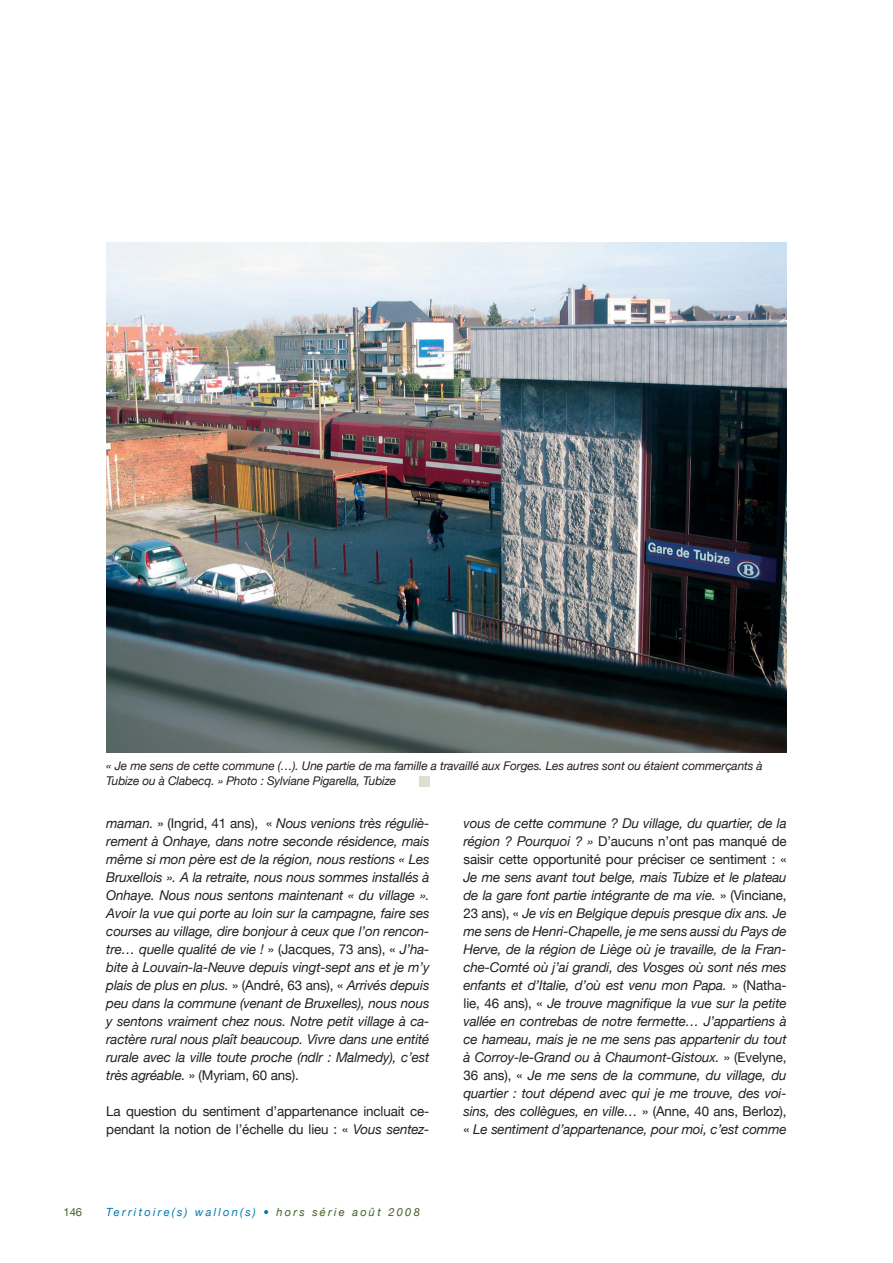
<style>
.page{position:relative;width:893px;height:1263px;background:#fff}
.page>*{position:absolute;margin:0;border:0;box-sizing:border-box;transform-origin:0 0}
.NEW_-_texte{font:italic 13.5px/18px "Helvetica Neue LT";letter-spacing:-.01em;color:#231f20;text-align:justify}
.NEW_-_texte-2{font:13.5px/18px "Helvetica Neue LT";letter-spacing:-.01em;color:#231f20}
.légendes{font:italic 12px/15px "Helvetica Neue LT";letter-spacing:-.01em;color:#231f20}
.t1{font:italic 11.25px "Helvetica Neue LT";letter-spacing:.2em;color:#0078ae}
.t2{font:11.25px "Helvetica Neue LT";color:#406124}
.s1{font-style:normal}
.s2{font-style:italic}
.s3{color:#406124}
</style>
<div class="page">
<img style="left:106px;top:242px;width:681px;height:510px">
<div style="left:419px;top:776px;width:10px;height:11px;background:#dce0d1"></div>
<p class="légendes" style="left:106px;top:758px;width:658px">« Je me sens de cette commune (…). Une partie de ma famille a travaillé aux Forges. Les autres sont ou étaient commerçants à<br>Tubize ou à Clabecq. » Photo : Sylviane Pigarella, Tubize</p>
<p class="NEW_-_texte" style="left:106px;top:814px;width:325px">maman. <span class="s1">» (Ingrid, 41 ans), «</span> Nous venions très réguliè&shy;rement à Onhaye, dans notre seconde résidence, mais même si mon père est de la région, nous restions « Les Bruxellois ». A la retraite, nous nous sommes installés à Onhaye. Nous nous sentons maintenant « du village ».<br>Avoir la vue qui porte au loin sur la campagne, faire ses courses au village, dire bonjour à ceux que l’on rencon&shy;tre… quelle qualité de vie ! <span class="s1">» (Jacques, 73 ans), «</span> J’ha&shy;bite à Louvain-la-Neuve depuis vingt-sept ans et je m’y plais de plus en plus. <span class="s1">» (André, 63 ans), «</span> Arrivés depuis peu dans la commune (venant de Bruxelles), nous nous y sentons vraiment chez nous. Notre petit village à ca&shy;ractère rural nous plaît beaucoup. Vivre dans une entité rurale avec la ville toute proche (ndlr : Malmedy), c’est très agréable. <span class="s1">» (Myriam, 60 ans).</span></p>
<p class="NEW_-_texte-2" style="left:106px;top:1102px;width:325px">La question du sentiment d’appartenance incluait ce&shy;pendant la notion de l’échelle du lieu : « <span class="s2">Vous sentez-</span></p>
<p class="NEW_-_texte" style="left:463px;top:814px;width:325px">vous de cette commune ? Du village, du quartier, de la région ? Pourquoi ? » <span class="s1">D’aucuns n’ont pas manqué de saisir cette opportunité pour préciser ce sentiment : « </span>Je me sens avant tout belge, mais Tubize et le plateau de la gare font partie intégrante de ma vie. <span class="s1">» (Vinciane, 23 ans), «</span> Je vis en Belgique depuis presque dix ans. Je me sens de Henri-Chapelle, je me sens aussi du Pays de Herve, de la région de Liège où je travaille, de la Fran&shy;che-Comté où j’ai grandi, des Vosges où sont nés mes enfants et d’Italie, d’où est venu mon Papa. <span class="s1">» (Natha&shy;lie, 46 ans), «</span> Je trouve magnifique la vue sur la petite vallée en contrebas de notre fermette… J’appartiens à ce hameau, mais je ne me sens pas appartenir du tout à Corroy-le-Grand ou à Chaumont-Gistoux. <span class="s1">» (Evelyne, 36 ans), «</span> Je me sens de la commune, du village, du quartier : tout dépend avec qui je me trouve, des voi&shy;sins, des collègues, en ville… <span class="s1">» (Anne, 40 ans, Berloz), «</span> Le sentiment d’appartenance, pour moi, c’est comme</p>
<p class="t2" style="left:63px;top:1205px;width:20px">146</p>
<p class="t1" style="left:106px;top:1205px;width:315px">Territoire(s) wallon(s) • <span class="s3">hors série août 2008</span></p>
</div>
